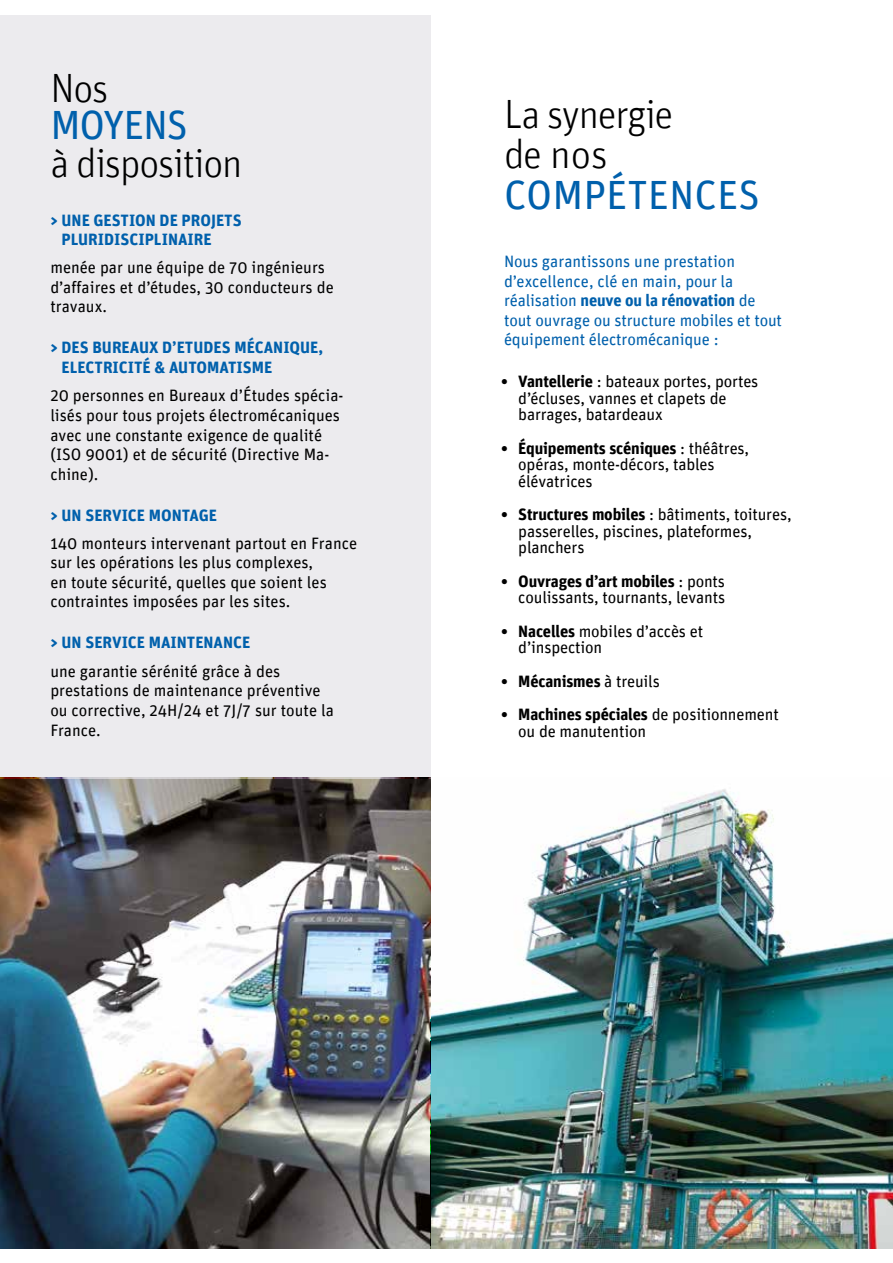
<style>
.page{position:relative;width:893px;height:1263px;background:#fff}
.page>*{position:absolute;margin:0;border:0;box-sizing:border-box;transform-origin:0 0}
.t1{font:300 40.8px/40.5px "Unit";letter-spacing:-.03em;color:#000}
.t2{font:40.8px "Unit";color:#0060ac}
.t3{font:16.5px/16.5px "Unit";color:#000}
.t4{font:16.5px/19.5px "Unit";letter-spacing:-.01em;color:#0060ac}
.t5{font:700 16.5px/19.5px "Unit";color:#0060ac}
.t6{font:700 16.5px "Unit";letter-spacing:-.01em;color:#000}
.s1{font-weight:700}
.s2{font-weight:400}
</style>
<div class="page">
<div style="left:0;top:15px;width:430px;height:764px;background:#e8e7ea"></div>
<img style="left:0;top:777px;width:893px;height:471px">
<h1 class="t1" style="left:50px;top:67px;width:60px">Nos</h1>
<h1 class="t2" style="left:50px;top:101px;width:139px">MOYENS</h1>
<h1 class="t1" style="left:50px;top:142px;width:194px">à disposition</h1>
<p class="t5" style="left:62px;top:210px;width:182px;text-indent:-11px">&gt; UNE GESTION DE PROJETS<br>PLURIDISCIPLINAIRE</p>
<p class="t3" style="left:50px;top:258px;width:285px;line-height:19.5px">menée par une équipe de 70 ingénieurs d’affaires et d’études, 30 conducteurs de travaux.</p>
<p class="t5" style="left:62px;top:337px;width:263px;text-indent:-11px">&gt; DES BUREAUX D’ETUDES MÉCANIQUE,<br>ELECTRICITÉ &amp; AUTOMATISME</p>
<p class="t3" style="left:50px;top:385px;width:295px;line-height:19.8px">20 personnes en Bureaux d’Études spécia&shy;lisés pour tous projets électromécaniques avec une constante exigence de qualité (ISO 9001) et de sécurité (Directive Ma&shy;chine).</p>
<p class="t5" style="left:50px;top:505px;width:168px">&gt; UN SERVICE MONTAGE</p>
<p class="t3" style="left:50px;top:533px;width:308px;line-height:19.5px">140 monteurs intervenant partout en France sur les opérations les plus complexes,<br>en toute sécurité, quelles que soient les contraintes imposées par les sites.</p>
<p class="t5" style="left:50px;top:632px;width:201px">&gt; UN SERVICE MAINTENANCE</p>
<p class="t3" style="left:50px;top:661px;width:285px;line-height:19.8px">une garantie sérénité grâce à des prestations de maintenance préventive ou corrective, 24H/24 et 7J/7 sur toute la<br>France.</p>
<h1 class="t1" style="left:504px;top:93px;width:171px">La synergie de nos</h1>
<h1 class="t2" style="left:504px;top:171px;width:258px">COMPÉTENCES</h1>
<p class="t4" style="left:504px;top:252px;width:280px">Nous garantissons une prestation d’excellence, clé en main, pour la réalisation <span class="s1">neuve ou la rénovation</span> de tout ouvrage ou structure mobiles et tout équipement électromécanique :</p>
<p class="t3" style="left:518px;top:373px;width:242px;text-indent:-17px"><span class="s1">• Vantellerie</span> : bateaux portes, portes d’écluses, vannes et clapets de barrages, batardeaux</p>
<p class="t3" style="left:518px;top:440px;width:232px;text-indent:-17px"><span class="s1">• Équipements scéniques</span> : théâtres, opéras, monte-décors, tables élévatrices</p>
<p class="t3" style="left:518px;top:506px;width:275px;text-indent:-17px"><span class="s1">• Structures mobiles</span> : bâtiments, toitures, passerelles, piscines, plateformes, planchers</p>
<p class="t3" style="left:501px;top:573px;width:226px;text-align:right"><span class="s1">• Ouvrages d’art mobiles</span> : ponts coulissants, tournants, levants</p>
<p class="t3" style="left:518px;top:623px;width:186px;text-indent:-17px"><span class="s1">• Nacelles</span> mobiles d’accès et d’inspection</p>
<p class="t6" style="left:501px;top:671px;width:160px">• Mécanismes <span class="s2">à treuils</span></p>
<p class="t3" style="left:518px;top:706px;width:262px;text-indent:-17px"><span class="s1">• Machines spéciales</span> de positionnement ou de manutention</p>
</div>
